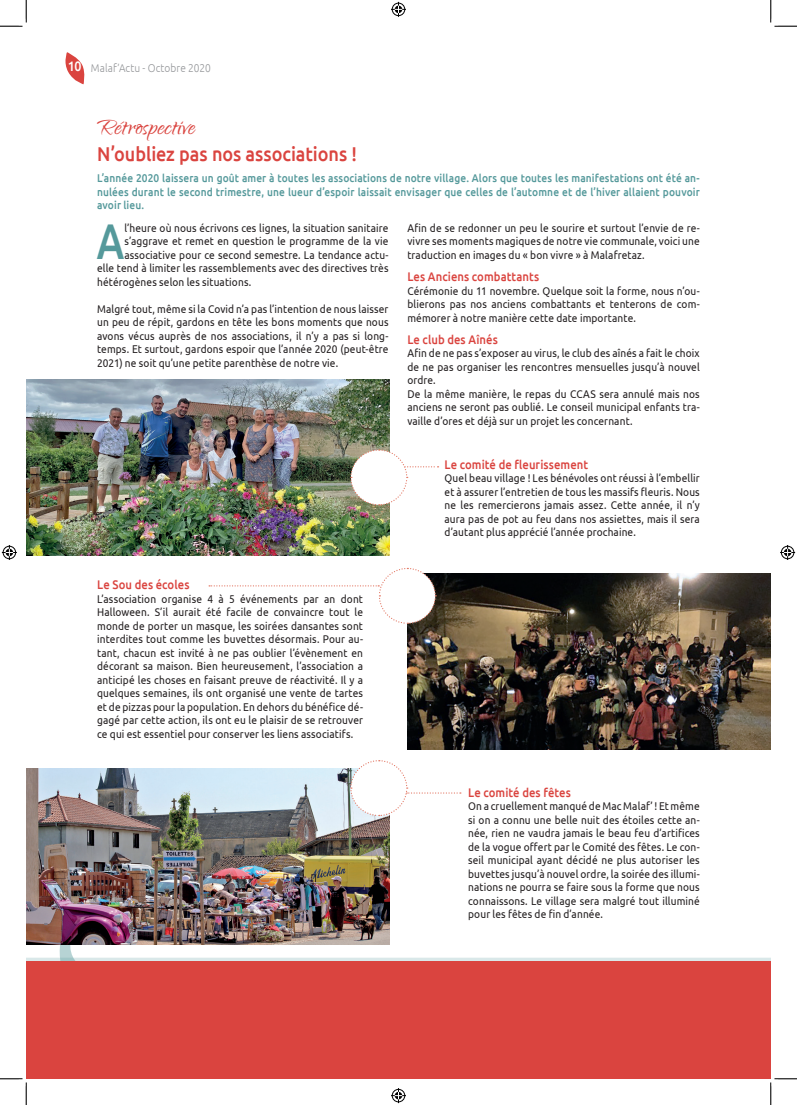
<style>
.page{position:relative;width:797px;height:1105px;background:#fff}
.page>*{position:absolute;margin:0;border:0;box-sizing:border-box;transform-origin:0 0}
.t1{font:500 50.25px "Ubuntu";color:#55999b;scale:.8 1}
.t2{font:28.75px "Qwigley";letter-spacing:.005em;color:#da443f}
.t3{font:500 20px "Ubuntu";letter-spacing:-.005em;color:#da443f;scale:.9 1}
.t4{font:500 12.5px "Ubuntu";letter-spacing:.005em;color:#da443f;scale:.9 1}
.t5{font:11.25px/13.5px "Ubuntu";letter-spacing:.01em;color:#231f20;text-align:justify;scale:.9 1}
.t6{font:500 11.25px/13.5px "Ubuntu";letter-spacing:.01em;color:#55999b;text-align:justify;scale:.9 1}
.t7{font:300 11.25px "Ubuntu";letter-spacing:.01em;color:#939598;scale:.9 1}
.s1{font-weight:500;font-size:13.75px;color:#fff}
</style>
<div class="page">
<svg style="left:65px;top:52px;width:20px;height:32px"></svg>
<svg style="left:26px;top:894px;width:744px;height:67px"></svg>
<div style="left:26px;top:961px;width:744px;height:118px;background:#da443f"></div>
<hr style="left:770px;top:961px;width:1px;height:118px;background:#da443f">
<img style="left:407px;top:573px;width:363px;height:176px">
<img style="left:26px;top:768px;width:363px;height:176px">
<img style="left:26px;top:380px;width:363px;height:176px">
<svg style="left:349px;top:449px;width:89px;height:57px"></svg>
<svg style="left:349px;top:760px;width:112px;height:57px"></svg>
<svg style="left:209px;top:567px;width:227px;height:57px"></svg>
<svg style="left:0;top:0;width:27px;height:27px"></svg>
<svg style="left:0;top:1078px;width:27px;height:27px"></svg>
<svg style="left:770px;top:0;width:27px;height:27px"></svg>
<svg style="left:770px;top:1078px;width:27px;height:27px"></svg>
<svg style="left:391px;top:2px;width:15px;height:15px"></svg>
<svg style="left:391px;top:1088px;width:15px;height:15px"></svg>
<svg style="left:2px;top:545px;width:15px;height:15px"></svg>
<svg style="left:780px;top:545px;width:15px;height:15px"></svg>
<p class="t7" style="left:68px;top:61px;width:160px"><span class="s1">10</span> Malaf’Actu - Octobre 2020</p>
<h2 class="t2" style="left:97px;top:111px;width:99px">Rétrospective</h2>
<h3 class="t3" style="left:97px;top:142px;width:290px">N’oubliez pas nos associations !</h3>
<p class="t6" style="left:97px;top:171px;width:671px">L’année 2020 laissera un goût amer à toutes les associations de notre village. Alors que toutes les manifestations ont été an&shy;nulées durant le second trimestre, une lueur d’espoir laissait envisager que celles de l’automne et de l’hiver allaient pouvoir avoir lieu.</p>
<h1 class="t1" style="left:97px;top:209px;width:36px">A</h1>
<p class="t5" style="left:124px;top:221px;width:295px">l’heure où nous écrivons ces lignes, la situation sanitaire</p>
<p class="t5" style="left:124px;top:234px;width:295px">s’aggrave et remet en question le programme de la vie</p>
<p class="t5" style="left:124px;top:248px;width:295px">associative pour ce second semestre. La tendance actu-</p>
<p class="t5" style="left:97px;top:261px;width:325px">elle tend à limiter les rassemblements avec des directives très</p>
<p class="t5" style="left:97px;top:275px;width:173px">hétérogènes selon les situations.</p>
<p class="t5" style="left:97px;top:302px;width:325px">Malgré tout, même si la Covid n’a pas l’intention de nous laisser un peu de répit, gardons en tête les bons moments que nous avons vécus auprès de nos associations, il n’y a pas si long&shy;temps. Et surtout, gardons espoir que l’année 2020 (peut-être 2021) ne soit qu’une petite parenthèse de notre vie.</p>
<p class="t4" style="left:97px;top:577px;width:104px">Le Sou des écoles</p>
<p class="t5" style="left:97px;top:592px;width:297px">L’association organise 4 à 5 événements par an dont Halloween. S’il aurait été facile de convaincre tout le monde de porter un masque, les soirées dansantes sont interdites tout comme les buvettes désormais. Pour au&shy;tant, chacun est invité à ne pas oublier l’évènement en décorant sa maison. Bien heureusement, l’association a anticipé les choses en faisant preuve de réactivité. Il y a quelques semaines, ils ont organisé une vente de tartes et de pizzas pour la population. En dehors du bénéfice dé&shy;gagé par cette action, ils ont eu le plaisir de se retrouver ce qui est essentiel pour conserver les liens associatifs.</p>
<p class="t5" style="left:407px;top:221px;width:326px">Afin de se redonner un peu le sourire et surtout l’envie de re&shy;vivre ses moments magiques de notre vie communale, voici une traduction en images du « bon vivre » à Malafretaz.</p>
<p class="t4" style="left:407px;top:269px;width:148px">Les Anciens combattants</p>
<p class="t5" style="left:407px;top:283px;width:326px">Cérémonie du 11 novembre. Quelque soit la forme, nous n’ou&shy;blierons pas nos anciens combattants et tenterons de com&shy;mémorer à notre manière cette date importante.</p>
<p class="t4" style="left:407px;top:331px;width:102px">Le club des Aînés</p>
<p class="t5" style="left:407px;top:346px;width:326px;text-align:left">Afin de ne pas s’exposer au virus, le club des aînés a fait le choix de ne pas organiser les rencontres mensuelles jusqu’à nouvel ordre.<br>De la même manière, le repas du CCAS sera annulé mais nos anciens ne seront pas oublié. Le conseil municipal enfants tra&shy;vaille d’ores et déjà sur un projet les concernant.</p>
<p class="t4" style="left:444px;top:456px;width:161px">Le comité de fleurissement</p>
<p class="t5" style="left:444px;top:471px;width:285px">Quel beau village ! Les bénévoles ont réussi à l’embellir et à assurer l’entretien de tous les massifs fleuris. Nous ne les remercierons jamais assez. Cette année, il n’y aura pas de pot au feu dans nos assiettes, mais il sera d’autant plus apprécié l’année prochaine.</p>
<p class="t4" style="left:468px;top:784px;width:116px">Le comité des fêtes</p>
<p class="t5" style="left:468px;top:799px;width:259px">On a cruellement manqué de Mac Malaf’ ! Et même si on a connu une belle nuit des étoiles cette an&shy;née, rien ne vaudra jamais le beau feu d’artifices de la vogue offert par le Comité des fêtes. Le con&shy;seil municipal ayant décidé ne plus autoriser les buvettes jusqu’à nouvel ordre, la soirée des illumi&shy;nations ne pourra se faire sous la forme que nous connaissons. Le village sera malgré tout illuminé pour les fêtes de fin d’année.</p>
</div>
